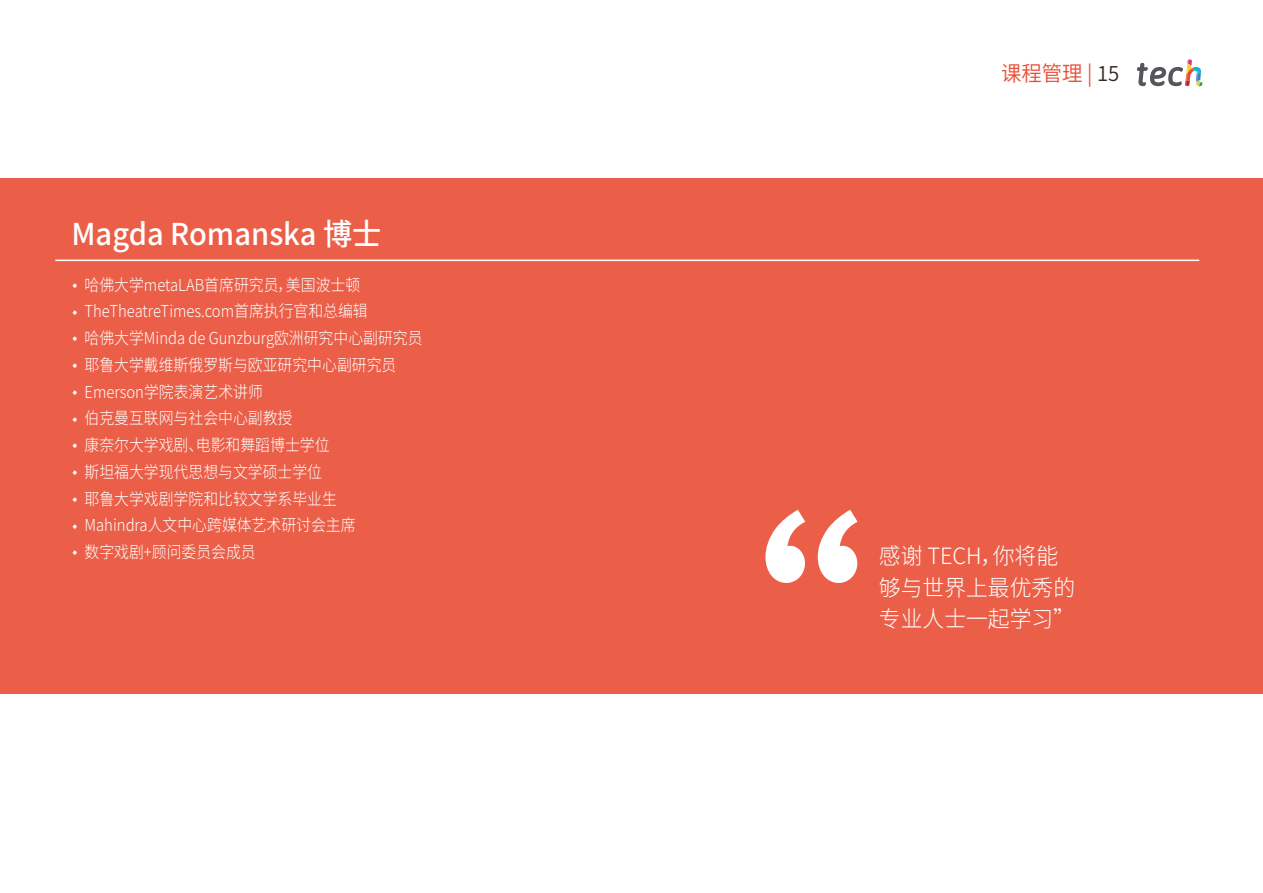
<style>
.page{position:relative;width:1263px;height:893px;background:#fff}
.page>*{position:absolute;margin:0;border:0;box-sizing:border-box;transform-origin:0 0}
.t1{font:500 30px "Source Han Sans CN";color:#fff}
.t2{font:300 22.5px/31.5px "Source Han Sans CN";color:#fff}
.t3{font:21px "Source Han Sans CN";color:#e94d35}
.t4{font:300 16.5px/26.7px "Source Han Sans CN";color:#fff;scale:.9 1}
.s1{color:#332d20}
</style>
<div class="page">
<div style="left:0;top:178px;width:1263px;height:515px;background:#eb5f49"></div>
<svg style="left:765px;top:510px;width:92px;height:73px"></svg>
<hr style="left:55px;top:260px;width:1144px;height:1px;background:#fff">
<svg style="left:1137px;top:60px;width:65px;height:27px"></svg>
<h1 class="t1" style="left:71px;top:217px;width:311px">Magda Romanska 博士</h1>
<p class="t4" style="left:85px;top:272px;width:377px">哈佛大学metaLAB首席研究员，美国波士顿<br>TheTheatreTimes.com首席执行官和总编辑<br>哈佛大学Minda de Gunzburg欧洲研究中心副研究员耶鲁大学戴维斯俄罗斯与欧亚研究中心副研究员<br>Emerson学院表演艺术讲师<br>伯克曼互联网与社会中心副教授<br>康奈尔大学戏剧、电影和舞蹈博士学位<br>斯坦福大学现代思想与文学硕士学位<br>耶鲁大学戏剧学院和比较文学系毕业生<br>Mahindra人文中心跨媒体艺术研讨会主席<br>数字戏剧+顾问委员会成员</p>
<p class="t3" style="left:1001px;top:62px;width:120px">课程管理 | <span class="s1">15</span></p>
<h2 class="t2" style="left:879px;top:541px;width:198px">感谢 TECH，你将能够与世界上最优秀的专业人士一起学习”</h2>
</div>
